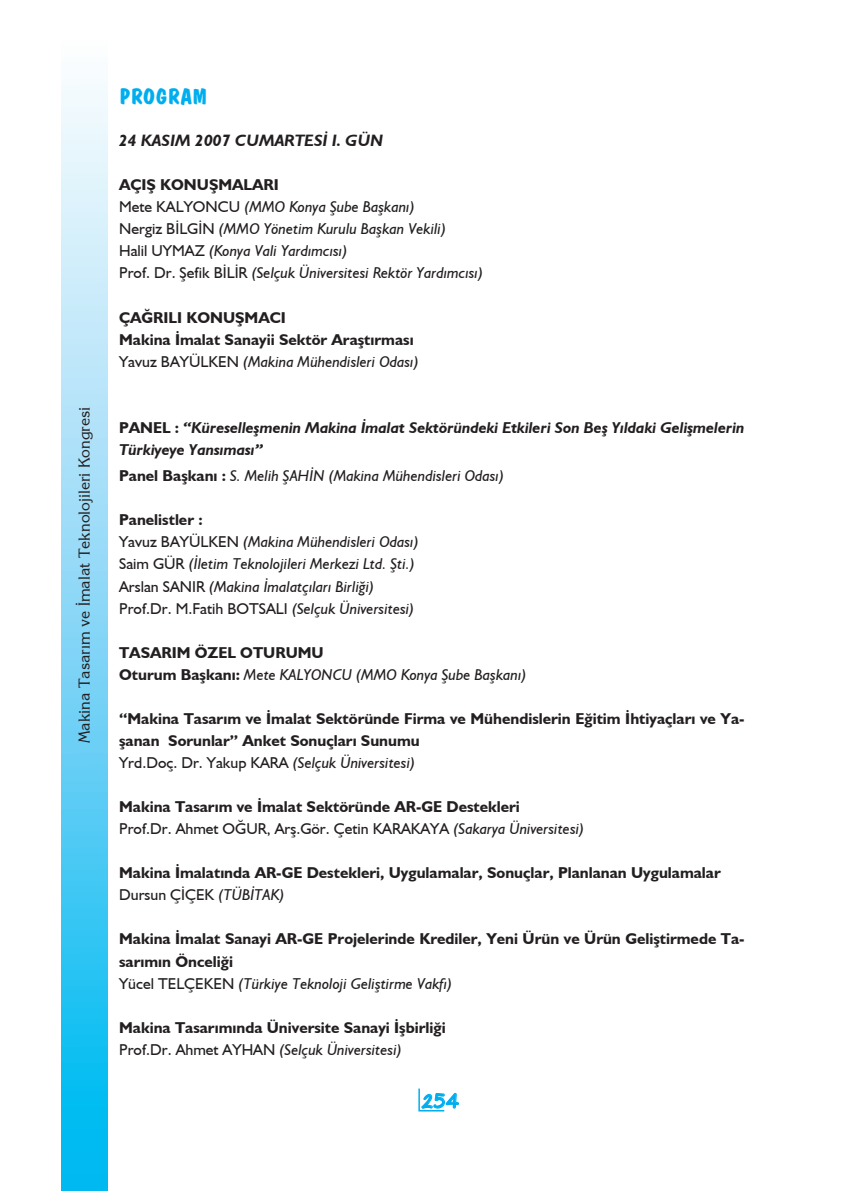
<style>
.page{position:relative;width:851px;height:1191px;background:#fff}
.page>*{position:absolute;margin:0;border:0;box-sizing:border-box;transform-origin:0 0}
.t1{font:700 22.5px "TR Dawn Castle";color:#00aeef}
.t2{font:22.5px "Cosmic Plain";color:#00aeef}
.t3{font:italic 700 16.5px "Humanist 521 BT";color:#231f20}
.t4{font:700 15.75px/22px "Humanist 521 BT";color:#231f20}
.t5{font:italic 15.75px/22px "Humanist 521 BT";color:#231f20}
.t6{font:italic 700 15.75px/22px "Humanist 521 BT";color:#231f20}
.t7{font:15px "TR Eagles";color:#231f20}
.s1{font-weight:700;font-style:normal}
.s2{font-style:normal}
.s3{font-weight:400}
.s4{font-weight:400;font-style:italic}
</style>
<div class="page">
<div style="left:61px;top:0;width:46px;height:1191px;background:linear-gradient(to bottom,#fffefe,#00b5f0)"></div>
<hr style="left:418px;top:1088px;width:2px;height:22px;background:#00aeef">
<svg style="left:418px;top:1089px;width:41px;height:22px"></svg>
<p class="t7" style="left:75px;top:743px;width:338px;rotate:-90deg">Makina Tasarım ve İmalat Teknolojileri Kongresi</p>
<h1 class="t1" style="left:119px;top:83px;width:90px">PROGRAM</h1>
<p class="t3" style="left:119px;top:130px;width:265px">24 KASIM 2007 CUMARTESİ I. GÜN</p>
<p class="t5" style="left:119px;top:173px;width:365px"><span class="s1">AÇIŞ KONUŞMALARI<br></span><span class="s2">Mete KALYONCU</span> (MMO Konya Şube Başkanı)<br><span class="s2">Nergiz BİLGİN</span> (MMO Yönetim Kurulu Başkan Vekili)<br><span class="s2">Halil UYMAZ</span> (Konya Vali Yardımcısı)<br><span class="s2">Prof. Dr. Şefik BİLİR</span> (Selçuk Üniversitesi Rektör Yardımcısı)</p>
<p class="t4" style="left:119px;top:306px;width:301px">ÇAĞRILI KONUŞMACI<br>Makina İmalat Sanayii Sektör Araştırması<br><span class="s3">Yavuz BAYÜLKEN</span> <span class="s4">(Makina Mühendisleri Odası)</span></p>
<p class="t6" style="left:119px;top:416px;width:627px"><span class="s2">PANEL :</span> “Küreselleşmenin Makina İmalat Sektöründeki Etkileri Son Beş Yıldaki Gelişmelerin<br>Türkiyeye Yansıması”</p>
<p class="t5" style="left:119px;top:464px;width:387px"><span class="s1">Panel Başkanı :</span> S. Melih ŞAHİN (Makina Mühendisleri Odası)</p>
<p class="t5" style="left:119px;top:508px;width:301px"><span class="s1">Panelistler :<br></span><span class="s2">Yavuz BAYÜLKEN</span> (Makina Mühendisleri Odası)<br><span class="s2">Saim GÜR</span> (İletim Teknolojileri Merkezi Ltd. Şti.)<br><span class="s2">Arslan SANIR</span> (Makina İmalatçıları Birliği)<br><span class="s2">Prof.Dr. M.Fatih BOTSALI</span> (Selçuk Üniversitesi)</p>
<p class="t5" style="left:119px;top:641px;width:409px"><span class="s1">TASARIM ÖZEL OTURUMU<br>Oturum Başkanı:</span> Mete KALYONCU (MMO Konya Şube Başkanı)</p>
<p class="t4" style="left:119px;top:707px;width:627px">“Makina Tasarım ve İmalat Sektöründe Firma ve Mühendislerin Eğitim İhtiyaçları ve Ya&shy;şanan Sorunlar” Anket Sonuçları Sunumu<br><span class="s3">Yrd.Doç. Dr. Yakup KARA</span> <span class="s4">(Selçuk Üniversitesi)</span></p>
<p class="t4" style="left:119px;top:795px;width:467px">Makina Tasarım ve İmalat Sektöründe AR-GE Destekleri<br><span class="s3">Prof.Dr. Ahmet OĞUR, Arş.Gör. Çetin KARAKAYA</span> <span class="s4">(Sakarya Üniversitesi)</span></p>
<p class="t4" style="left:119px;top:861px;width:603px">Makina İmalatında AR-GE Destekleri, Uygulamalar, Sonuçlar, Planlanan Uygulamalar<br><span class="s3">Dursun ÇİÇEK</span> <span class="s4">(TÜBİTAK)</span></p>
<p class="t4" style="left:119px;top:927px;width:627px">Makina İmalat Sanayi AR-GE Projelerinde Krediler, Yeni Ürün ve Ürün Geliştirmede Ta&shy;sarımın Önceliği<br><span class="s3">Yücel TELÇEKEN</span> <span class="s4">(Türkiye Teknoloji Geliştirme Vakfı)</span></p>
<p class="t4" style="left:119px;top:1016px;width:328px">Makina Tasarımında Üniversite Sanayi İşbirliği<br><span class="s3">Prof.Dr. Ahmet AYHAN</span> <span class="s4">(Selçuk Üniversitesi)</span></p>
<h1 class="t2" style="left:421px;top:1085px;width:40px">254</h1>
</div>
